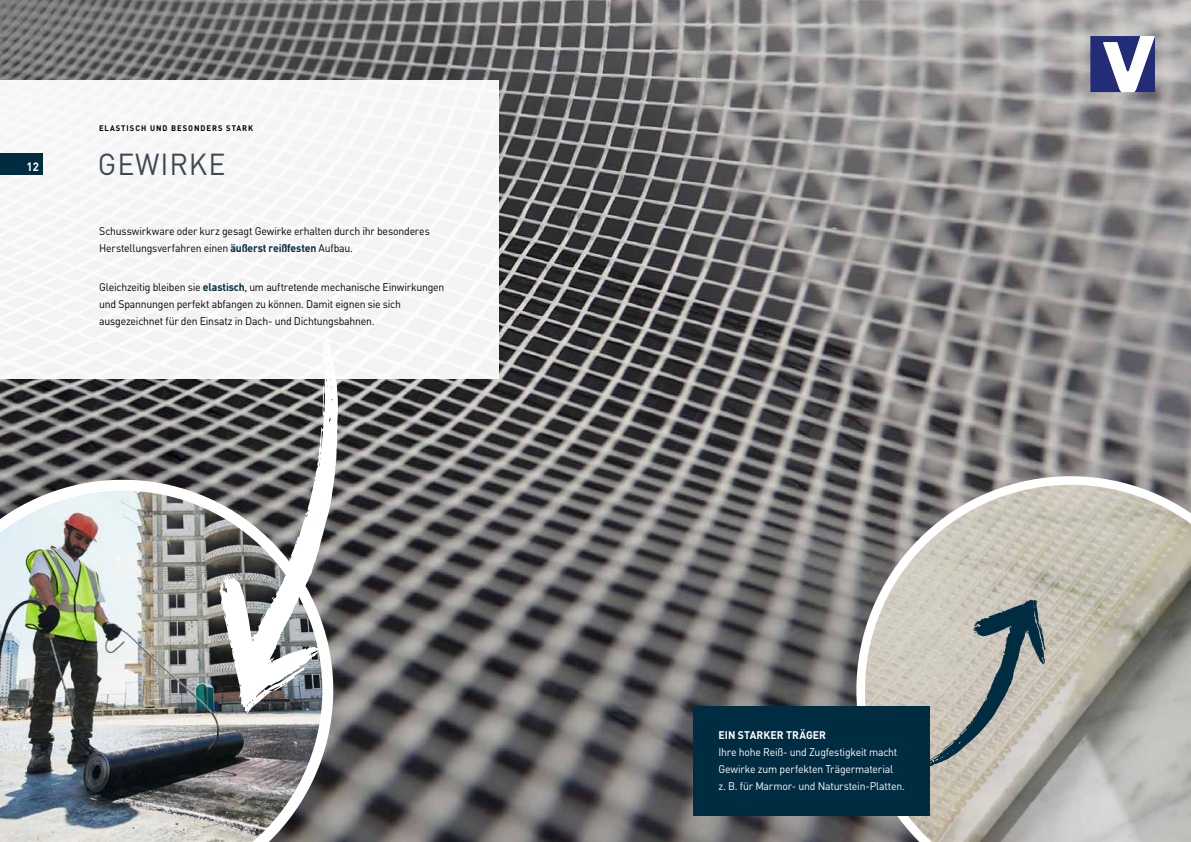
<style>
.page{position:relative;width:1191px;height:842px;background:#fff}
.page>*{position:absolute;margin:0;border:0;box-sizing:border-box;transform-origin:0 0}
.t1{font:30px "DIN Pro";letter-spacing:.03em;color:#3e4954;scale:.95 1}
.t2{font:700 12px "DIN Pro";color:#fff;scale:.95 1}
.t3{font:11px/17px "DIN Pro";letter-spacing:-.02em;color:#000;scale:.95 1}
.t4{font:11px/17px "DIN Pro";letter-spacing:-.02em;color:#fff;scale:.95 1}
.t5{font:700 11px "DIN Pro";color:#fff;scale:.95 1}
.t6{font:700 8px "DIN Pro";letter-spacing:.13em;color:#000;scale:.95 1}
.s1{font-weight:700;color:#002c42}
</style>
<div class="page">
<img style="left:0;top:0;width:1191px;height:842px">
<div style="left:0;top:80px;width:498px;height:299px;background:#f5f5f5"></div>
<svg style="left:828px;top:448px;width:363px;height:394px;background:#aba8a1"></svg>
<img style="left:0;top:457px;width:356px;height:385px">
<div style="left:693px;top:706px;width:237px;height:109px;background:#002c42"></div>
<svg style="left:206px;top:379px;width:148px;height:335px"></svg>
<svg style="left:925px;top:599px;width:120px;height:168px;background:#a1a6a1"></svg>
<svg style="left:1090px;top:36px;width:65px;height:56px"></svg>
<div style="left:0;top:153px;width:43px;height:22px;background:#002c42"></div>
<p class="t2" style="left:26px;top:156px;width:15px">12</p>
<p class="t6" style="left:99px;top:121px;width:164px">ELASTISCH UND BESONDERS STARK</p>
<h1 class="t1" style="left:98px;top:140px;width:136px">GEWIRKE</h1>
<p class="t3" style="left:99px;top:221px;width:349px">Schusswirkware oder kurz gesagt Gewirke erhalten durch ihr besonderes<br>Herstellungsverfahren einen <span class="s1">äußerst reißfesten</span> Aufbau.</p>
<p class="t3" style="left:99px;top:278px;width:365px">Gleichzeitig bleiben sie <span class="s1">elastisch</span>, um auftretende mechanische Einwirkungen und Spannungen perfekt abfangen zu können. Damit eignen sie sich ausgezeichnet für den Einsatz in Dach- und Dichtungsbahnen.</p>
<p class="t5" style="left:718px;top:726px;width:115px">EIN STARKER TRÄGER</p>
<p class="t4" style="left:718px;top:743px;width:198px">Ihre hohe Reiß- und Zugfestigkeit macht<br>Gewirke zum perfekten Trägermaterial<br>z. B. für Marmor- und Naturstein-Platten.</p>
</div>
